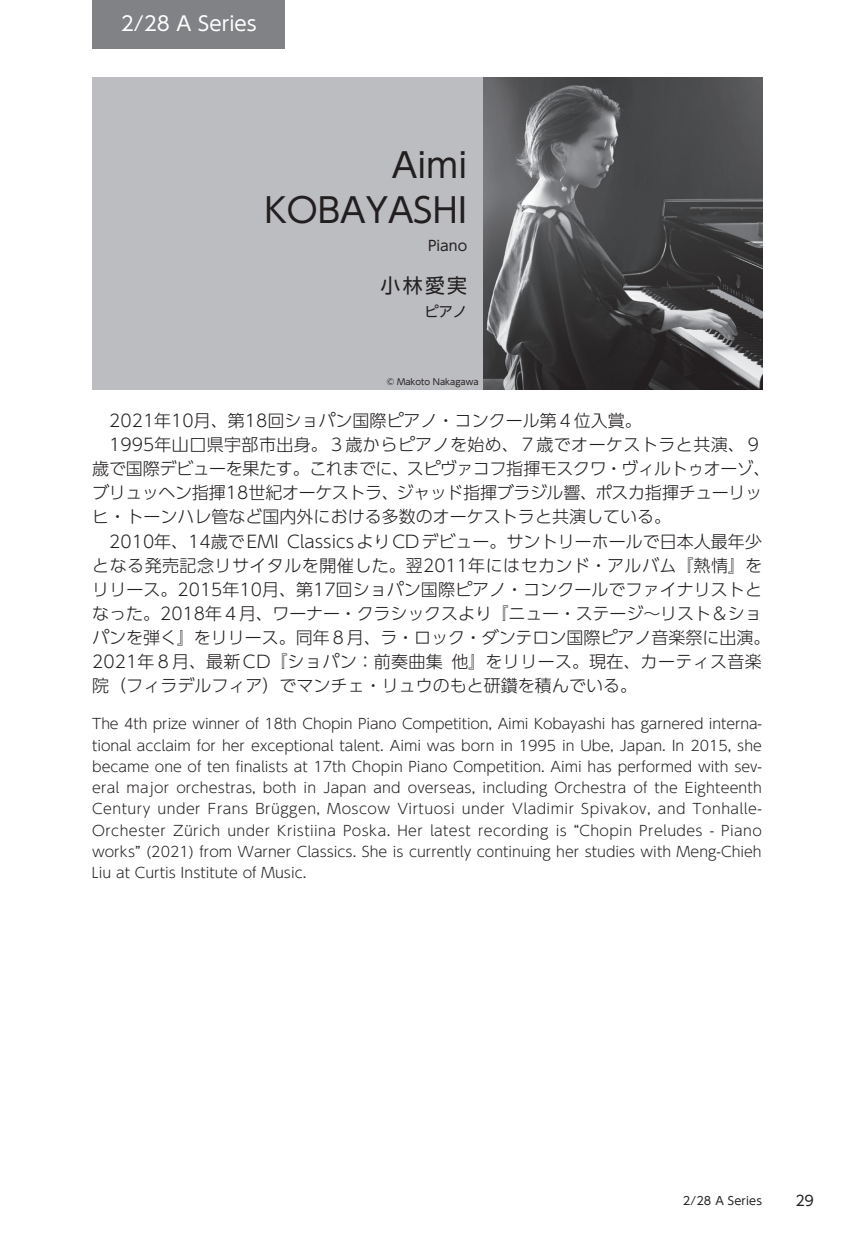
<style>
.page{position:relative;width:843px;height:1238px;background:#fff}
.page>*{position:absolute;margin:0;border:0;box-sizing:border-box;transform-origin:0 0}
.t1{font:34px/45.4px "UD Shin Go Pr 6 N";color:#231f20;text-align:right}
.t2{font:19.8px "UD Shin Go Pr 6 N";color:#fff}
.t3{font:19.8px "UD Shin Go Pr 6 N";color:#231f20}
.t4{font:300 17px "UD Shin Go Pr 6 N";color:#231f20}
.t5{font:300 17px "UD Shin Go Pr 6 N";letter-spacing:.025em;color:#231f20}
.t6{font:300 17px "UD Shin Go Pr 6 N";letter-spacing:-.03em;color:#231f20}
.t7{font:300 17px "UD Shin Go Pr 6 N";letter-spacing:-.025em;color:#231f20}
.t8{font:300 17px "UD Shin Go Pr 6 N";letter-spacing:.02em;color:#231f20}
.t9{font:300 14.2px/21.2px "UD Shin Go Pr 6 N";color:#231f20;text-align:justify}
.t10{font:14.2px "UD Shin Go Pr 6 N";color:#231f20}
.t11{font:11.4px "UD Shin Go Pr 6 N";letter-spacing:.01em;color:#231f20}
.t12{font:8.6px "UD Shin Go Pr 6 N";color:#231f20}
</style>
<div class="page">
<svg style="left:92px;top:0;width:671px;height:390px"></svg>
<h2 class="t2" style="left:121px;top:7px;width:137px">2/28 A Series</h2>
<h1 class="t1" style="left:264px;top:141px;width:204px">Aimi<br>KOBAYASHI</h1>
<p class="t10" style="left:428px;top:234px;width:41px">Piano</p>
<h2 class="t3" style="left:380px;top:269px;width:88px">小林愛実</h2>
<p class="t10" style="left:424px;top:299px;width:44px">ピアノ</p>
<p class="t12" style="left:386px;top:374px;width:93px">© Makoto Nakagawa</p>
<p class="t4" style="left:109px;top:406px;width:534px">2021年10月、第18回ショパン国際ピアノ・コンクール第４位入賞。</p>
<p class="t5" style="left:109px;top:430px;width:653px">1995年山口県宇部市出身。３歳からピアノを始め、７歳でオーケストラと共演、９</p>
<p class="t6" style="left:92px;top:455px;width:679px">歳で国際デビューを果たす。これまでに、スピヴァコフ指揮モスクワ・ヴィルトゥオーゾ、</p>
<p class="t7" style="left:92px;top:479px;width:671px">ブリュッヘン指揮18世紀オーケストラ、ジャッド指揮ブラジル響、ポスカ指揮チューリッ</p>
<p class="t4" style="left:92px;top:503px;width:580px">ヒ・トーンハレ管など国内外における多数のオーケストラと共演している。</p>
<p class="t4" style="left:109px;top:527px;width:653px">2010年、14歳でEMI ClassicsよりCDデビュー。サントリーホールで日本人最年少</p>
<p class="t5" style="left:92px;top:551px;width:671px">となる発売記念リサイタルを開催した。翌2011年にはセカンド・アルバム『熱情』を</p>
<p class="t4" style="left:92px;top:575px;width:670px">リリース。2015年10月、第17回ショパン国際ピアノ・コンクールでファイナリストと</p>
<p class="t4" style="left:92px;top:599px;width:670px">なった。2018年４月、ワーナー・クラシックスより『ニュー・ステージ～リスト＆ショ</p>
<p class="t4" style="left:92px;top:623px;width:679px">パンを弾く』をリリース。同年８月、ラ・ロック・ダンテロン国際ピアノ音楽祭に出演。</p>
<p class="t8" style="left:92px;top:647px;width:670px">2021年８月、最新CD『ショパン：前奏曲集他』をリリース。現在、カーティス音楽</p>
<p class="t4" style="left:92px;top:671px;width:546px">院（フィラデルフィア）でマンチェ・リュウのもと研鑽を積んでいる。</p>
<p class="t9" style="left:92px;top:712px;width:671px">The 4th prize winner of 18th Chopin Piano Competition, Aimi Kobayashi has garnered interna&shy;tional acclaim for her exceptional talent. Aimi was born in 1995 in Ube, Japan. In 2015, she became one of ten finalists at 17th Chopin Piano Competition. Aimi has performed with sev&shy;eral major orchestras, both in Japan and overseas, including Orchestra of the Eighteenth Century under Frans Brüggen, Moscow Virtuosi under Vladimir Spivakov, and Tonhalle-Orchester Zürich under Kristiina Poska. Her latest recording is “Chopin Preludes - Piano works” (2021) from Warner Classics. She is currently continuing her studies with Meng-Chieh Liu at Curtis Institute of Music.</p>
<p class="t11" style="left:682px;top:1190px;width:81px">2/28 A Series</p>
<p class="t10" style="left:795px;top:1188px;width:20px">29</p>
</div>
